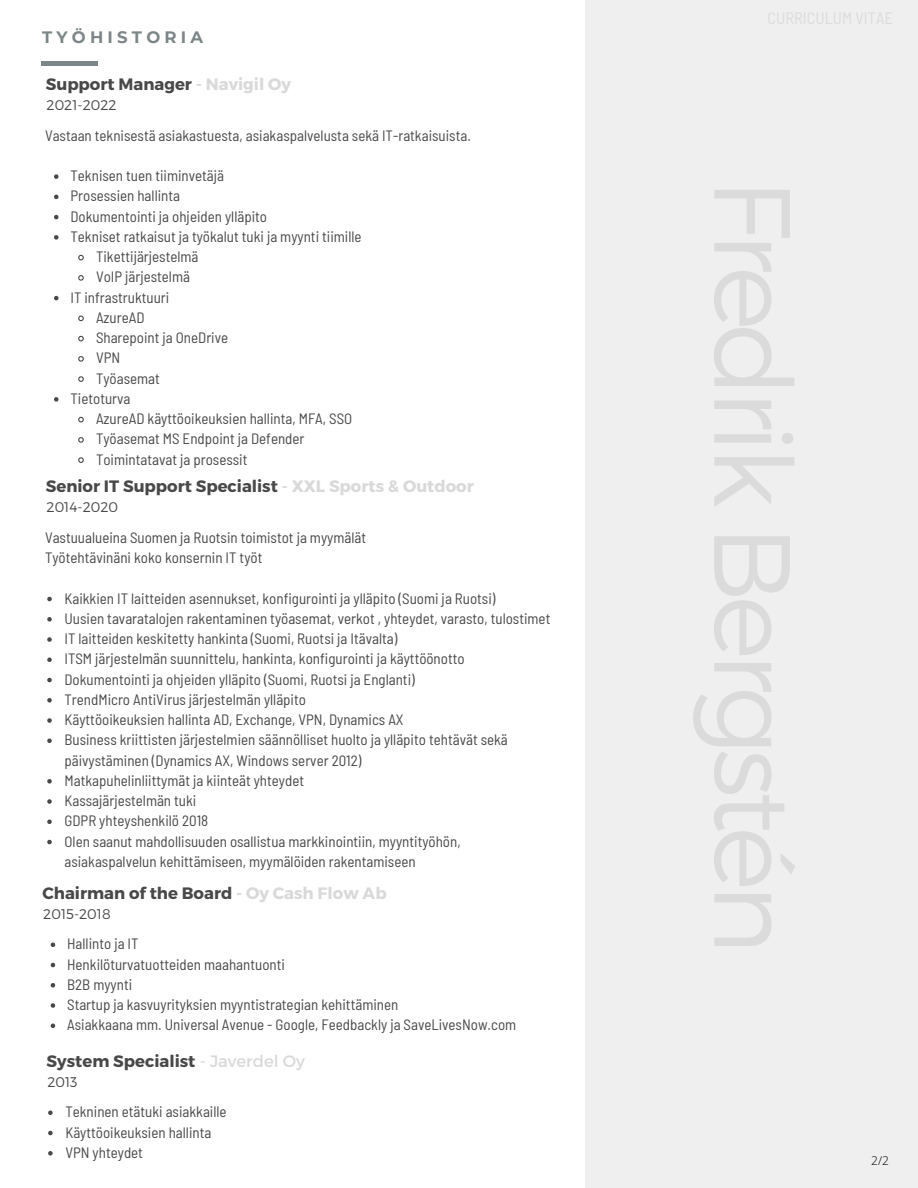
<style>
.page{position:relative;width:918px;height:1188px;background:#fff}
.page>*{position:absolute;margin:0;border:0;box-sizing:border-box;transform-origin:0 0}
.t1{font:700 16.5px "Montserrat";color:#484848}
.t2{font:700 16.5px "Montserrat";letter-spacing:.255em;color:#7c8587}
.t3{font:semi-condensed 15px/20.2px "Barlow";color:#484848}
.t4{font:300 13.95px "Montserrat";color:#484848}
.t5{font:300 12px "Open Sans";color:#000}
.s1{color:#d9d9d9}
.s2{font-weight:400;color:#d9d9d9}
</style>
<div class="page">
<div style="left:585px;top:0;width:333px;height:1188px;background:#efefef"></div>
<svg style="left:48px;top:1111px;width:5px;height:4px"></svg>
<svg style="left:48px;top:1131px;width:5px;height:4px"></svg>
<svg style="left:48px;top:1151px;width:5px;height:5px"></svg>
<hr style="left:42px;top:61px;width:56px;height:4px;background:#7c8587">
<svg style="left:47px;top:597px;width:5px;height:4px"></svg>
<svg style="left:47px;top:617px;width:5px;height:5px"></svg>
<svg style="left:47px;top:637px;width:5px;height:5px"></svg>
<svg style="left:47px;top:658px;width:5px;height:4px"></svg>
<svg style="left:47px;top:678px;width:5px;height:4px"></svg>
<svg style="left:47px;top:698px;width:5px;height:5px"></svg>
<svg style="left:47px;top:718px;width:5px;height:5px"></svg>
<svg style="left:47px;top:739px;width:5px;height:4px"></svg>
<svg style="left:47px;top:779px;width:5px;height:5px"></svg>
<svg style="left:47px;top:799px;width:5px;height:5px"></svg>
<svg style="left:47px;top:820px;width:5px;height:4px"></svg>
<svg style="left:47px;top:840px;width:5px;height:4px"></svg>
<svg style="left:51px;top:943px;width:4px;height:4px"></svg>
<svg style="left:51px;top:963px;width:4px;height:4px"></svg>
<svg style="left:51px;top:983px;width:4px;height:5px"></svg>
<svg style="left:51px;top:1003px;width:4px;height:5px"></svg>
<svg style="left:51px;top:1024px;width:4px;height:4px"></svg>
<svg style="left:54px;top:174px;width:5px;height:5px"></svg>
<svg style="left:54px;top:195px;width:5px;height:4px"></svg>
<svg style="left:54px;top:215px;width:5px;height:4px"></svg>
<svg style="left:54px;top:235px;width:5px;height:5px"></svg>
<svg style="left:78px;top:254px;width:6px;height:7px"></svg>
<svg style="left:78px;top:275px;width:6px;height:6px"></svg>
<svg style="left:54px;top:296px;width:5px;height:4px"></svg>
<svg style="left:78px;top:315px;width:6px;height:7px"></svg>
<svg style="left:78px;top:335px;width:6px;height:7px"></svg>
<svg style="left:78px;top:356px;width:6px;height:6px"></svg>
<svg style="left:78px;top:376px;width:6px;height:6px"></svg>
<svg style="left:54px;top:397px;width:5px;height:5px"></svg>
<svg style="left:78px;top:416px;width:6px;height:7px"></svg>
<svg style="left:78px;top:437px;width:6px;height:6px"></svg>
<svg style="left:78px;top:457px;width:6px;height:6px"></svg>
<p class="t2" style="left:42px;top:27px;width:162px">TYÖHISTORIA</p>
<p class="t1" style="left:46px;top:73px;width:247px">Support Manager <span class="s1">- Navigil Oy</span></p>
<p class="t4" style="left:47px;top:96px;width:72px">2021-2022</p>
<p class="t3" style="left:45px;top:124px;width:427px">Vastaan teknisestä asiakastuesta, asiakaspalvelusta sekä IT-ratkaisuista.</p>
<p class="t3" style="left:70px;top:165px;width:155px">Teknisen tuen tiiminvetäjä</p>
<p class="t3" style="left:70px;top:185px;width:111px">Prosessien hallinta</p>
<p class="t3" style="left:70px;top:205px;width:198px">Dokumentointi ja ohjeiden ylläpito</p>
<p class="t3" style="left:70px;top:226px;width:293px">Tekniset ratkaisut ja työkalut tuki ja myynti tiimille</p>
<p class="t3" style="left:96px;top:246px;width:104px">Tikettijärjestelmä</p>
<p class="t3" style="left:96px;top:266px;width:96px">VoIP järjestelmä</p>
<p class="t3" style="left:70px;top:286px;width:100px">IT infrastruktuuri</p>
<p class="t3" style="left:96px;top:307px;width:50px">AzureAD</p>
<p class="t3" style="left:96px;top:327px;width:134px">Sharepoint ja OneDrive</p>
<p class="t3" style="left:96px;top:347px;width:26px">VPN</p>
<p class="t3" style="left:96px;top:367px;width:65px">Työasemat</p>
<p class="t3" style="left:70px;top:388px;width:62px">Tietoturva</p>
<p class="t3" style="left:96px;top:408px;width:258px">AzureAD käyttöoikeuksien hallinta, MFA, SSO</p>
<p class="t3" style="left:96px;top:428px;width:210px">Työasemat MS Endpoint ja Defender</p>
<p class="t3" style="left:96px;top:448px;width:153px">Toimintatavat ja prosessit</p>
<p class="t1" style="left:46px;top:475px;width:429px">Senior IT Support Specialist <span class="s1">- XXL Sports &amp; Outdoor</span></p>
<p class="t4" style="left:47px;top:498px;width:73px">2014-2020</p>
<p class="t3" style="left:45px;top:527px;width:323px">Vastuualueina Suomen ja Ruotsin toimistot ja myymälät<br>Työtehtävinäni koko konsernin IT työt</p>
<p class="t3" style="left:65px;top:587px;width:487px">Kaikkien IT laitteiden asennukset, konfigurointi ja ylläpito (Suomi ja Ruotsi)<br>Uusien tavaratalojen rakentaminen työasemat, verkot , yhteydet, varasto, tulostimet IT laitteiden keskitetty hankinta (Suomi, Ruotsi ja Itävalta)<br>ITSM järjestelmän suunnittelu, hankinta, konfigurointi ja käyttöönotto Dokumentointi ja ohjeiden ylläpito (Suomi, Ruotsi ja Englanti)<br>TrendMicro AntiVirus järjestelmän ylläpito<br>Käyttöoikeuksien hallinta AD, Exchange, VPN, Dynamics AX<br>Business kriittisten järjestelmien säännölliset huolto ja ylläpito tehtävät sekä päivystäminen (Dynamics AX, Windows server 2012)<br>Matkapuhelinliittymät ja kiinteät yhteydet<br>Kassajärjestelmän tuki<br>GDPR yhteyshenkilö 2018<br>Olen saanut mahdollisuuden osallistua markkinointiin, myyntityöhön, asiakaspalvelun kehittämiseen, myymälöiden rakentamiseen</p>
<p class="t1" style="left:42px;top:882px;width:346px">Chairman of the Board <span class="s1">- Oy Cash Flow Ab</span></p>
<p class="t3" style="left:67px;top:933px;width:451px">Hallinto ja IT<br>Henkilöturvatuotteiden maahantuonti<br>B2B myynti<br>Startup ja kasvuyrityksien myyntistrategian kehittäminen<br>Asiakkaana mm. Universal Avenue - Google, Feedbackly ja SaveLivesNow.com</p>
<p class="t4" style="left:43px;top:905px;width:69px">2015-2018</p>
<p class="t1" style="left:47px;top:1050px;width:260px">System Specialist <span class="s2">- Javerdel Oy</span></p>
<p class="t3" style="left:65px;top:1101px;width:163px">Tekninen etätuki asiakkaille<br>Käyttöoikeuksien hallinta<br>VPN yhteydet</p>
<p class="t4" style="left:47px;top:1073px;width:32px">2013</p>
<p class="t5" style="left:871px;top:1152px;width:19px">2/2</p>
</div>
